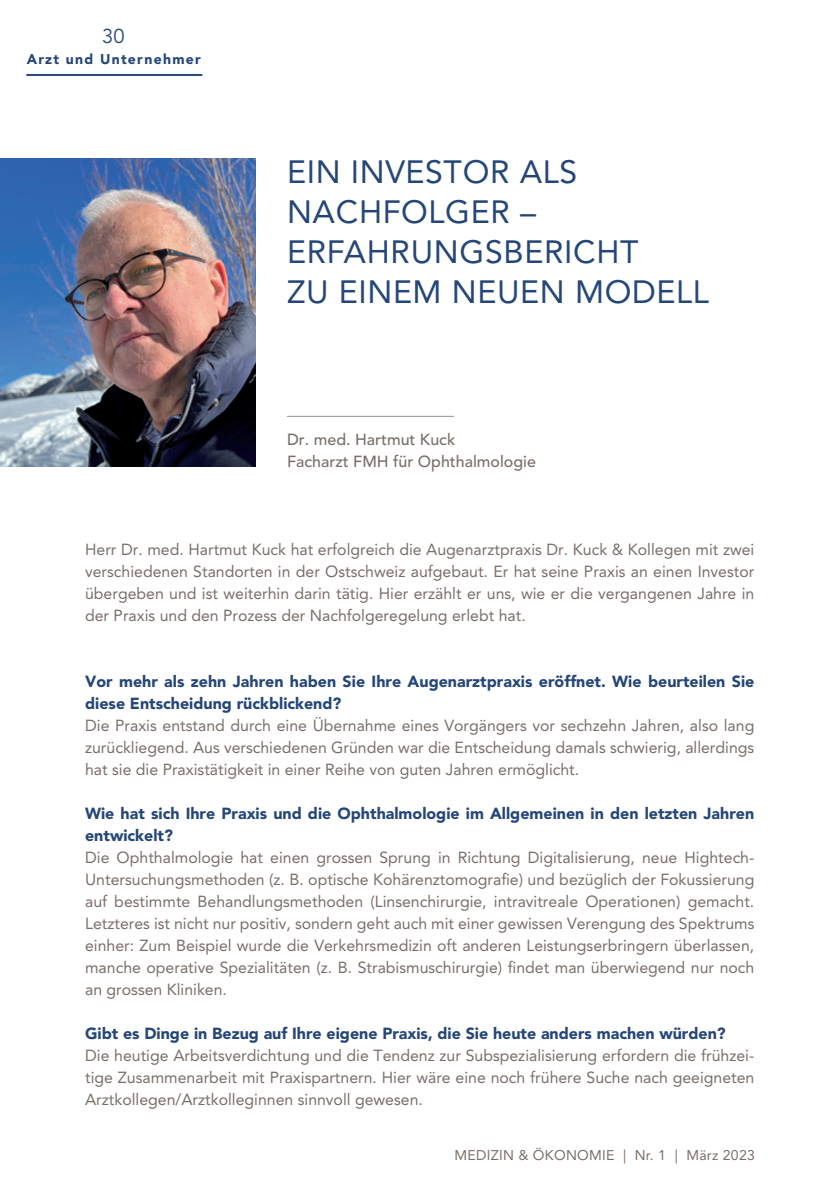
<style>
.page{position:relative;width:840px;height:1191px;background:#fff}
.page>*{position:absolute;margin:0;border:0;box-sizing:border-box;transform-origin:0 0}
.t1{font:32px/40px "Avenir LT Std";letter-spacing:.02em;color:#244678}
.t2{font:20px "Avenir LT Std";color:#244678}
.t3{font:16px/22px "Avenir LT Std";color:#7a6e69;text-align:justify}
.t4{font:900 16px/22px "Avenir LT Std";color:#244678}
.t5{font:500 16px/22px "Avenir LT Std";color:#7a6e69}
.t6{font:14px "Avenir LT Std";letter-spacing:.02em;color:#7a6e69}
.t7{font:900 14px "Avenir LT Std";color:#244678}
</style>
<div class="page">
<img style="left:0;top:159px;width:255px;height:308px">
<hr style="left:26px;top:74px;width:176px;height:2px;background:#244678">
<hr style="left:287px;top:416px;width:167px;height:1px;background:#9d918d">
<p class="t2" style="left:102px;top:24px;width:24px">30</p>
<p class="t7" style="left:27px;top:51px;width:176px">Arzt und Unternehmer</p>
<h1 class="t1" style="left:287px;top:152px;width:95px">Ein Investor</h1>
<h1 class="t1" style="left:519px;top:152px;width:20px">als</h1>
<h1 class="t1" style="left:287px;top:192px;width:49px">Nachfolger</h1>
<h1 class="t1" style="left:520px;top:192px;width:17px">–</h1>
<h1 class="t1" style="left:287px;top:232px;width:73px">Erfahrungsbericht<br>zu einem</h1>
<h1 class="t1" style="left:451px;top:272px;width:23px">neuen</h1>
<h1 class="t1" style="left:574px;top:272px;width:52px">Modell</h1>
<p class="t5" style="left:287px;top:429px;width:250px">Dr. med. Hartmut Kuck<br>Facharzt FMH für Ophthalmologie</p>
<p class="t3" style="left:85px;top:538px;width:670px">Herr Dr. med. Hartmut Kuck hat erfolgreich die Augenarztpraxis Dr. Kuck &amp; Kollegen mit zwei verschiedenen Standorten in der Ostschweiz aufgebaut. Er hat seine Praxis an einen Investor übergeben und ist weiterhin darin tätig. Hier erzählt er uns, wie er die vergangenen Jahre in der Praxis und den Prozess der Nachfolgeregelung erlebt hat.</p>
<p class="t4" style="left:85px;top:670px;width:670px">Vor mehr als zehn Jahren haben Sie Ihre Augenarztpraxis eröffnet. Wie beurteilen Sie diese Entscheidung rückblickend?</p>
<p class="t3" style="left:85px;top:714px;width:670px">Die Praxis entstand durch eine Übernahme eines Vorgängers vor sechzehn Jahren, also lang zurückliegend. Aus verschiedenen Gründen war die Entscheidung damals schwierig, allerdings hat sie die Praxistätigkeit in einer Reihe von guten Jahren ermöglicht.</p>
<p class="t4" style="left:85px;top:802px;width:670px">Wie hat sich Ihre Praxis und die Ophthalmologie im Allgemeinen in den letzten Jahren entwickelt?</p>
<p class="t3" style="left:85px;top:846px;width:670px">Die Ophthalmologie hat einen grossen Sprung in Richtung Digitalisierung, neue Hightech-Untersuchungsmethoden (z. B. optische Kohärenztomografie) und bezüglich der Fokussierung auf bestimmte Behandlungsmethoden (Linsenchirurgie, intravitreale Operationen) gemacht.<br>Letzteres ist nicht nur positiv, sondern geht auch mit einer gewissen Verengung des Spektrums einher: Zum Beispiel wurde die Verkehrsmedizin oft anderen Leistungserbringern überlassen, manche operative Spezialitäten (z. B. Strabismuschirurgie) findet man überwiegend nur noch an grossen Kliniken.</p>
<p class="t4" style="left:85px;top:1022px;width:641px">Gibt es Dinge in Bezug auf Ihre eigene Praxis, die Sie heute anders machen würden?</p>
<p class="t3" style="left:85px;top:1044px;width:670px">Die heutige Arbeitsverdichtung und die Tendenz zur Subspezialisierung erfordern die frühzei&shy;tige Zusammenarbeit mit Praxispartnern. Hier wäre eine noch frühere Suche nach geeigneten Arztkollegen/Arztkolleginnen sinnvoll gewesen.</p>
<p class="t6" style="left:454px;top:1146px;width:301px">MEDIZIN &amp; ÖKONOMIE | Nr. 1 | März 2023</p>
</div>
